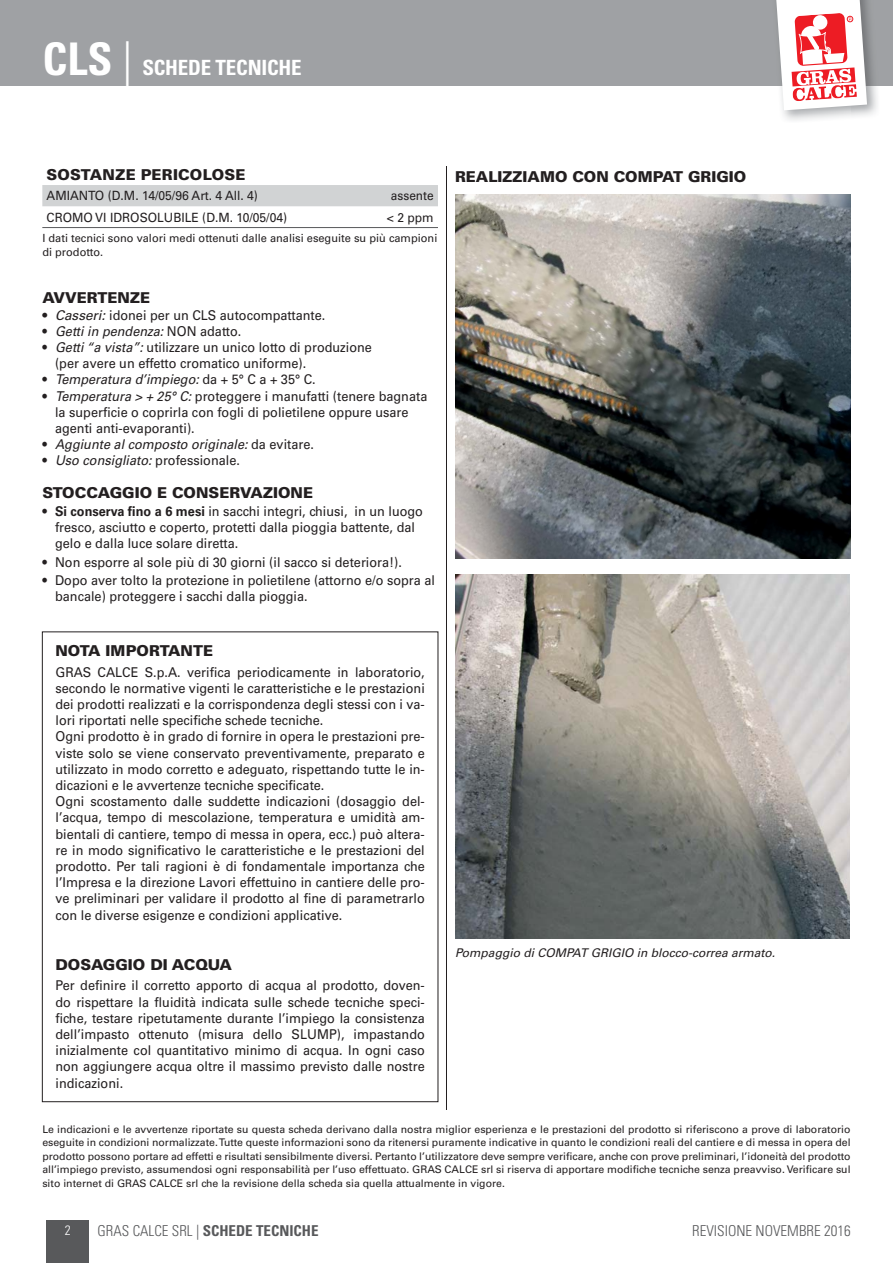
<style>
.page{position:relative;width:893px;height:1263px;background:#fff}
.page>*{position:absolute;margin:0;border:0;box-sizing:border-box;transform-origin:0 0}
.t1{font:700 condensed 21px "Univers LT Std";letter-spacing:-.01em;color:#fff}
.t2{font:900 15px "Univers";color:#231f20}
.t3{font:700 condensed 15px "Univers LT Std";color:#58595b}
.t4{font:300 condensed 15px "Univers LT Std";color:#58595b}
.t5{font:13.5px/16.2px "Univers";color:#231f20;scale:.94 1}
.t6{font:italic 13.5px "Univers";color:#231f20;scale:.94 1}
.t7{font:13.5px "Univers";color:#231f20}
.t8{font:300 condensed 13.5px "Univers LT Std";color:#fff}
.t9{font:12.75px "Univers";color:#231f20;scale:.95 1}
.t10{font:12.75px "Univers";color:#231f20;scale:.93 1}
.t11{font:italic 12px "Univers";color:#231f20}
.t12{font:11.25px/13.5px "Univers";color:#231f20}
.t13{font:10.5px/13.5px "Univers";color:#231f20;text-align:justify}
.s1{font-size:45px}
.s2{font-weight:300;font-size:45px}
.s3{font-style:italic}
.s4{font-style:normal}
.s5{font-weight:700}
.s6{font-weight:300}
</style>
<div class="page">
<hr style="left:446px;top:102px;width:1px;height:1101px;background:#231f20">
<div style="left:47px;top:1220px;width:42px;height:43px;background:#58595b"></div>
<div style="left:42px;top:102px;width:808px;height:64px;background:#fff"></div>
<div style="left:0;top:0;width:892px;height:85px;background:#9fa1a4"></div>
<img style="left:771px;top:0;width:108px;height:117px">
<img style="left:771px;top:102px;width:79px;height:19px">
<svg style="left:775px;top:0;width:92px;height:110px"></svg>
<div style="left:42px;top:185px;width:396px;height:21px;background:#d1d3d4"></div>
<hr style="left:42px;top:227px;width:396px;height:1px;background:#58595b">
<img style="left:455px;top:574px;width:394px;height:365px">
<img style="left:455px;top:194px;width:395px;height:365px">
<div style="left:30px;top:1110px;width:862px;height:93px;background:#fff"></div>
<h1 class="t1" style="left:42px;top:58px;width:261px"><span class="s1">CLS</span> <span class="s2">|</span> SCHEDE TECNICHE</h1>
<p class="t2" style="left:47px;top:170px;width:200px">SOSTANZE PERICOLOSE</p>
<p class="t9" style="left:47px;top:191px;width:224px">AMIANTO (D.M. 14/05/96 Art. 4 All. 4)</p>
<p class="t10" style="left:391px;top:191px;width:48px">assente</p>
<p class="t9" style="left:47px;top:212px;width:255px">CROMO VI IDROSOLUBILE (D.M. 10/05/04)</p>
<p class="t9" style="left:387px;top:212px;width:51px">&lt; 2 ppm</p>
<p class="t12" style="left:42px;top:233px;width:396px">I dati tecnici sono valori medi ottenuti dalle analisi eseguite su più campioni di prodotto.</p>
<p class="t2" style="left:42px;top:292px;width:109px">AVVERTENZE</p>
<p class="t7" style="left:42px;top:310px;width:284px">• <span class="s3">Casseri:</span> idonei per un CLS autocompattante.</p>
<p class="t6" style="left:42px;top:326px;width:213px"><span class="s4">•</span> Getti in pendenza: <span class="s4">NON adatto.</span></p>
<p class="t5" style="left:55px;top:340px;width:338px;text-indent:-13px">• <span class="s3">Getti “a vista”:</span> utilizzare un unico lotto di produzione (per avere un effetto cromatico uniforme).</p>
<p class="t6" style="left:42px;top:375px;width:292px"><span class="s4">•</span> Temperatura d’impiego: <span class="s4">da + 5° C a + 35° C.</span></p>
<p class="t5" style="left:55px;top:389px;width:397px;text-indent:-13px">• <span class="s3">Temperatura &gt; + 25° C:</span> proteggere i manufatti (tenere bagnata la superficie o coprirla con fogli di polietilene oppure usare agenti anti-evaporanti).</p>
<p class="t6" style="left:42px;top:439px;width:290px"><span class="s4">•</span> Aggiunte al composto originale: <span class="s4">da evitare.</span></p>
<p class="t5" style="left:42px;top:454px;width:212px">• <span class="s3">Uso consigliato:</span> professionale.</p>
<p class="t2" style="left:42px;top:487px;width:272px">STOCCAGGIO E CONSERVAZIONE</p>
<p class="t5" style="left:55px;top:504px;width:393px;text-indent:-13px">• <span class="s5">Si conserva fino a 6 mesi</span> in sacchi integri, chiusi, in un luogo fresco, asciutto e coperto, protetti dalla pioggia battente, dal gelo e dalla luce solare diretta.</p>
<p class="t5" style="left:42px;top:555px;width:384px">• Non esporre al sole più di 30 giorni (il sacco si deteriora!).</p>
<p class="t5" style="left:55px;top:573px;width:405px;text-indent:-13px">• Dopo aver tolto la protezione in polietilene (attorno e/o sopra al bancale) proteggere i sacchi dalla pioggia.</p>
<p class="t2" style="left:55px;top:645px;width:159px">NOTA IMPORTANTE</p>
<p class="t5" style="left:55px;top:665px;width:394px">GRAS CALCE S.p.A. verifica periodicamente in laboratorio, secondo le normative vigenti le caratteristiche e le prestazioni dei prodotti realizzati e la corrispondenza degli stessi con i va&shy;lori riportati nelle specifiche schede tecniche.<br>Ogni prodotto è in grado di fornire in opera le prestazioni pre&shy;viste solo se viene conservato preventivamente, preparato e utilizzato in modo corretto e adeguato, rispettando tutte le in&shy;dicazioni e le avvertenze tecniche specificate.<br>Ogni scostamento dalle suddette indicazioni (dosaggio del&shy;l’acqua, tempo di mescolazione, temperatura e umidità am&shy;bientali di cantiere, tempo di messa in opera, ecc.) può altera&shy;re in modo significativo le caratteristiche e le prestazioni del prodotto. Per tali ragioni è di fondamentale importanza che l’Impresa e la direzione Lavori effettuino in cantiere delle pro&shy;ve preliminari per validare il prodotto al fine di parametrarlo con le diverse esigenze e condizioni applicative.</p>
<p class="t2" style="left:55px;top:959px;width:178px">DOSAGGIO DI ACQUA</p>
<p class="t5" style="left:55px;top:979px;width:394px;text-align:justify">Per definire il corretto apporto di acqua al prodotto, doven&shy;do rispettare la fluidità indicata sulle schede tecniche speci&shy;fiche, testare ripetutamente durante l’impiego la consistenza dell’impasto ottenuto (misura dello SLUMP), impastando inizialmente col quantitativo minimo di acqua. In ogni caso non aggiungere acqua oltre il massimo previsto dalle nostre indicazioni.</p>
<p class="t2" style="left:455px;top:171px;width:293px">REALIZZIAMO CON COMPAT GRIGIO</p>
<p class="t11" style="left:455px;top:948px;width:322px">Pompaggio di COMPAT GRIGIO in blocco-correa armato.</p>
<p class="t13" style="left:42px;top:1123px;width:809px">Le indicazioni e le avvertenze riportate su questa scheda derivano dalla nostra miglior esperienza e le prestazioni del prodotto si riferiscono a prove di laboratorio eseguite in condizioni normalizzate. Tutte queste informazioni sono da ritenersi puramente indicative in quanto le condizioni reali del cantiere e di messa in opera del prodotto possono portare ad effetti e risultati sensibilmente diversi. Pertanto l’utilizzatore deve sempre verificare, anche con prove preliminari, l’idoneità del prodotto all’impiego previsto, assumendosi ogni responsabilità per l’uso effettuato. GRAS CALCE srl si riserva di apportare modifiche tecniche senza preavviso. Verificare sul sito internet di GRAS CALCE srl che la revisione della scheda sia quella attualmente in vigore.</p>
<p class="t8" style="left:65px;top:1224px;width:7px">2</p>
<p class="t3" style="left:98px;top:1224px;width:222px"><span class="s6">GRAS CALCE SRL |</span> SCHEDE TECNICHE</p>
<p class="t4" style="left:692px;top:1224px;width:160px">REVISIONE NOVEMBRE 2016</p>
</div>
